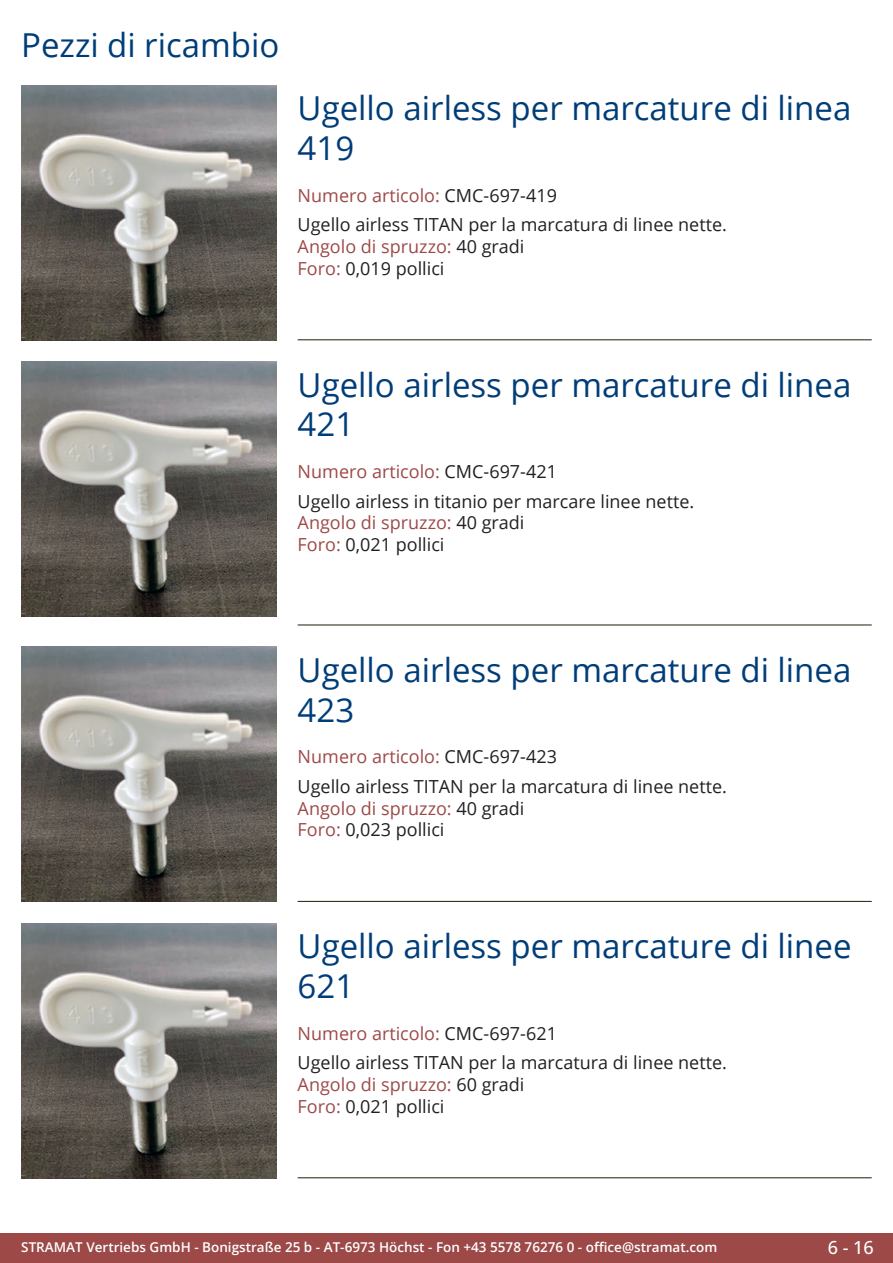
<style>
.page{position:relative;width:893px;height:1263px;background:#fff}
.page>*{position:absolute;margin:0;border:0;box-sizing:border-box;transform-origin:0 0}
.Produkttitel{font:33px/39.6px "Open Sans";color:#003d78}
.RastTitel{font:33px "Open Sans";color:#003d78}
.Beschreibung_Text{font:18px/21.6px "Open Sans";color:#231f20}
.TechDaten_Überschrif{font:18px "Open Sans";color:#9c4948}
.t1{font:500 18px "Open Sans";color:#fff}
.t2{font:600 13.5px "Open Sans";color:#fff}
.s1{color:#231f20}
.s2{color:#9c4948}
</style>
<div class="page">
<div style="left:0;top:1233px;width:893px;height:30px;background:#9c4948"></div>
<hr style="left:298px;top:340px;width:574px;height:1px;background:#201d08">
<hr style="left:298px;top:625px;width:574px;height:1px;background:#201d08">
<hr style="left:298px;top:901px;width:574px;height:1px;background:#201d08">
<hr style="left:298px;top:1177px;width:574px;height:1px;background:#201d08">
<img style="left:21px;top:85px;width:255px;height:255px">
<img style="left:21px;top:361px;width:255px;height:256px">
<img style="left:21px;top:647px;width:255px;height:255px">
<img style="left:21px;top:923px;width:255px;height:255px">
<p class="RastTitel" style="left:21px;top:22px;width:260px">Pezzi di ricambio</p>
<p class="Produkttitel" style="left:298px;top:88px;width:555px">Ugello airless per marcature di linea<br>419</p>
<p class="TechDaten_Überschrif" style="left:298px;top:183px;width:261px">Numero articolo: <span class="s1">CMC-697-419</span></p>
<p class="Beschreibung_Text" style="left:298px;top:214px;width:431px">Ugello airless TITAN per la marcatura di linee nette.<br><span class="s2">Angolo di spruzzo:</span> 40 gradi<br><span class="s2">Foro:</span> 0,019 pollici</p>
<p class="Produkttitel" style="left:298px;top:364px;width:555px">Ugello airless per marcature di linea<br>421</p>
<p class="TechDaten_Überschrif" style="left:298px;top:459px;width:261px">Numero articolo: <span class="s1">CMC-697-421</span></p>
<p class="Beschreibung_Text" style="left:298px;top:490px;width:398px">Ugello airless in titanio per marcare linee nette.<br><span class="s2">Angolo di spruzzo:</span> 40 gradi<br><span class="s2">Foro:</span> 0,021 pollici</p>
<p class="Produkttitel" style="left:298px;top:649px;width:555px">Ugello airless per marcature di linea<br>423</p>
<p class="TechDaten_Überschrif" style="left:298px;top:744px;width:261px">Numero articolo: <span class="s1">CMC-697-423</span></p>
<p class="Beschreibung_Text" style="left:298px;top:775px;width:431px">Ugello airless TITAN per la marcatura di linee nette.<br><span class="s2">Angolo di spruzzo:</span> 40 gradi<br><span class="s2">Foro:</span> 0,023 pollici</p>
<p class="Produkttitel" style="left:298px;top:926px;width:555px">Ugello airless per marcature di linee<br>621</p>
<p class="TechDaten_Überschrif" style="left:298px;top:1021px;width:261px">Numero articolo: <span class="s1">CMC-697-621</span></p>
<p class="Beschreibung_Text" style="left:298px;top:1051px;width:431px">Ugello airless TITAN per la marcatura di linee nette.<br><span class="s2">Angolo di spruzzo:</span> 60 gradi<br><span class="s2">Foro:</span> 0,021 pollici</p>
<p class="t2" style="left:21px;top:1238px;width:698px">STRAMAT Vertriebs GmbH - Bonigstraße 25 b - AT-6973 Höchst - Fon +43 5578 76276 0 - office@stramat.com</p>
<p class="t1" style="left:828px;top:1234px;width:48px">6 - 16</p>
</div>
